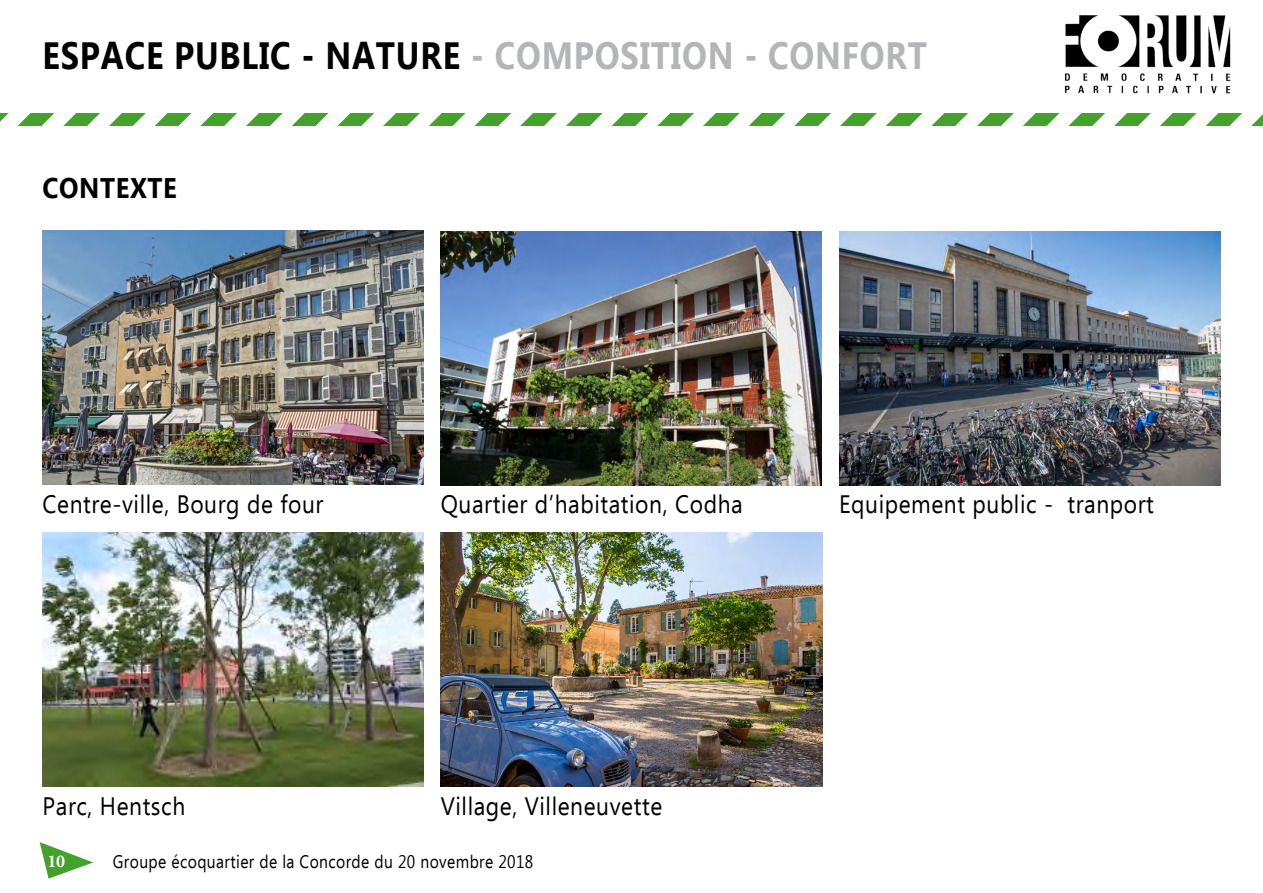
<style>
.page{position:relative;width:1263px;height:893px;background:#fff}
.page>*{position:absolute;margin:0;border:0;box-sizing:border-box;transform-origin:0 0}
.t1{font:700 37.95px "Ebrima";letter-spacing:.025em;color:#b3b5b6;scale:.86 1}
.t2{font:700 28.35px "Ebrima";letter-spacing:.025em;color:#000;scale:.9 1}
.t3{font:25.2px "Ebrima";letter-spacing:.025em;color:#000;scale:.9 1}
.t4{font:18.15px "Ebrima";letter-spacing:.025em;color:#000;scale:.86 1}
.t5{font:700 18px "Minion Pro";color:#fff}
.s1{color:#000}
</style>
<div class="page">
<svg style="left:0;top:113px;width:1243px;height:13px"></svg>
<img style="left:1064px;top:16px;width:167px;height:78px">
<svg style="left:1251px;top:114px;width:12px;height:12px"></svg>
<img style="left:441px;top:533px;width:381px;height:254px">
<img style="left:42px;top:230px;width:382px;height:254px">
<img style="left:42px;top:533px;width:382px;height:254px">
<img style="left:839px;top:231px;width:381px;height:254px">
<img style="left:441px;top:231px;width:381px;height:254px">
<svg style="left:40px;top:842px;width:53px;height:37px"></svg>
<h1 class="t1" style="left:43px;top:27px;width:1030px"><span class="s1">ESPACE PUBLIC - NATURE</span> - COMPOSITION - CONFORT</h1>
<p class="t2" style="left:42px;top:167px;width:151px">CONTEXTE</p>
<p class="t3" style="left:42px;top:486px;width:314px">Centre-ville, Bourg de four</p>
<p class="t3" style="left:42px;top:788px;width:160px">Parc, Hentsch</p>
<p class="t3" style="left:441px;top:486px;width:337px">Quartier d’habitation, Codha</p>
<p class="t3" style="left:839px;top:486px;width:351px">Equipement public - tranport</p>
<p class="t3" style="left:441px;top:788px;width:248px">Village, Villeneuvette</p>
<p class="t5" style="left:48px;top:848px;width:19px">10</p>
<p class="t4" style="left:113px;top:849px;width:491px">Groupe écoquartier de la Concorde du 20 novembre 2018</p>
</div>
